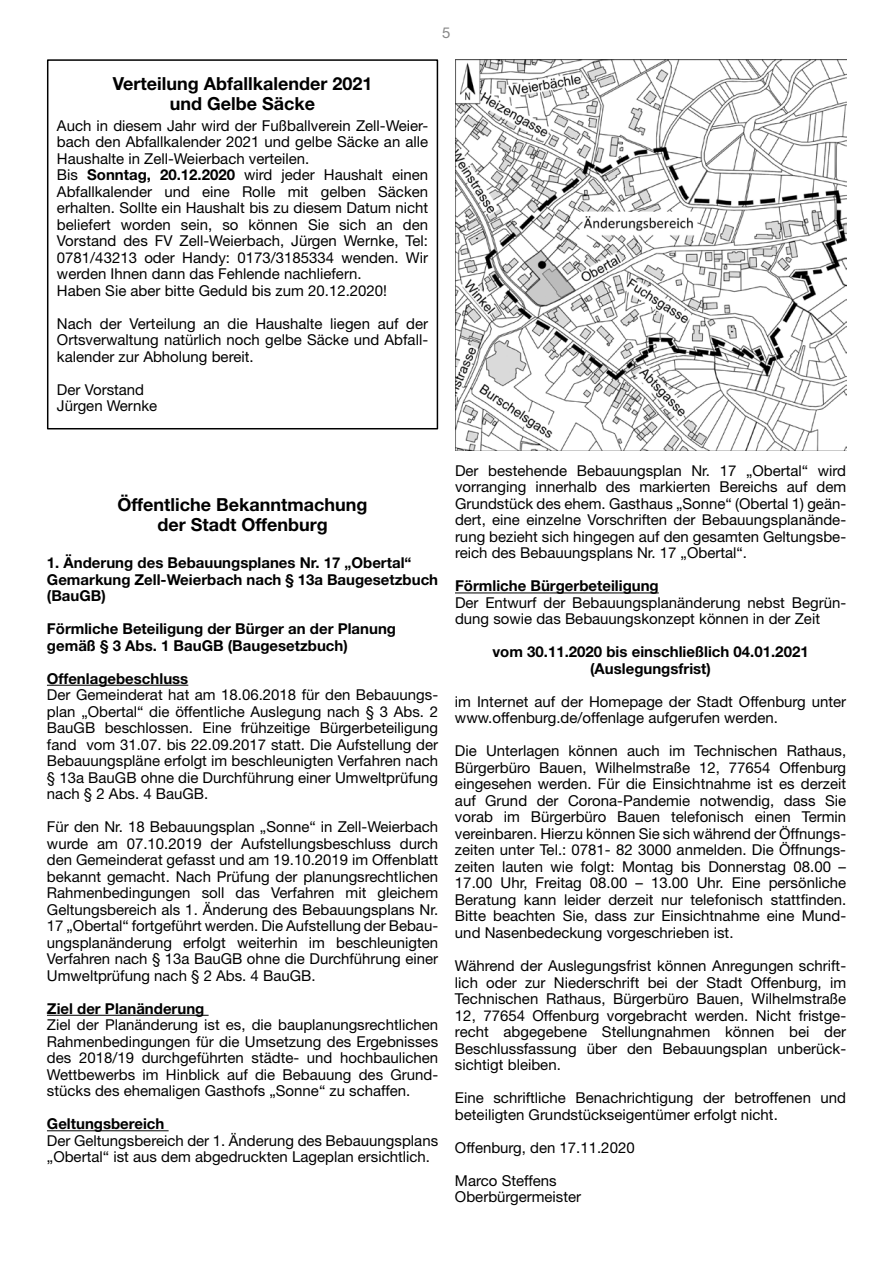
<style>
.page{position:relative;width:893px;height:1263px;background:#fff}
.page>*{position:absolute;margin:0;border:0;box-sizing:border-box;transform-origin:0 0}
.t1{font:700 18px/19.5px "Helvetica Neue LT Std";color:#000;text-align:center}
.t2{font:15px/16.5px "Helvetica Neue LT Std";color:#000}
.t3{font:700 15px/16.5px "Helvetica Neue LT Std";color:#000}
.t4{font:15px "Helvetica Neue LT Std";color:#878787}
.s1{font-weight:700}
</style>
<div class="page">
<hr style="left:47px;top:685px;width:141px;height:1px;background:#000">
<hr style="left:47px;top:1015px;width:162px;height:1px;background:#000">
<hr style="left:47px;top:1130px;width:122px;height:1px;background:#000">
<div style="left:47px;top:59px;width:391px;height:370px;border:2px solid #000"></div>
<hr style="left:455px;top:593px;width:204px;height:1px;background:#000">
<img style="left:455px;top:59px;width:391px;height:392px">
<p class="t4" style="left:442px;top:24px;width:10px">5</p>
<p class="t1" style="left:113px;top:74px;width:261px">Verteilung Abfallkalender 2021 und Gelbe Säcke</p>
<p class="t2" style="left:57px;top:117px;width:373px">Auch in diesem Jahr wird der Fußballverein Zell-Weier&shy;bach den Abfallkalender 2021 und gelbe Säcke an alle Haushalte in Zell-Weierbach verteilen.<br>Bis <span class="s1">Sonntag, 20.12.2020</span> wird jeder Haushalt einen Abfallkalender und eine Rolle mit gelben Säcken erhalten. Sollte ein Haushalt bis zu diesem Datum nicht beliefert worden sein, so können Sie sich an den Vorstand des FV Zell-Weierbach, Jürgen Wernke, Tel:<br>0781/43213 oder Handy: 0173/3185334 wenden. Wir werden Ihnen dann das Fehlende nachliefern.<br>Haben Sie aber bitte Geduld bis zum 20.12.2020!</p>
<p class="t2" style="left:57px;top:315px;width:373px;text-align:justify">Nach der Verteilung an die Haushalte liegen auf der Ortsverwaltung natürlich noch gelbe Säcke und Abfall&shy;kalender zur Abholung bereit.</p>
<p class="t2" style="left:57px;top:381px;width:102px">Der Vorstand<br>Jürgen Wernke</p>
<p class="t1" style="left:118px;top:495px;width:251px">Öffentliche Bekanntmachung der Stadt Offenburg</p>
<p class="t3" style="left:47px;top:554px;width:393px">1. Änderung des Bebauungsplanes Nr. 17 „Obertal“<br>Gemarkung Zell-Weierbach nach § 13a Baugesetzbuch (BauGB)</p>
<p class="t3" style="left:47px;top:620px;width:351px">Förmliche Beteiligung der Bürger an der Planung gemäß § 3 Abs. 1 BauGB (Baugesetzbuch)</p>
<p class="t3" style="left:47px;top:670px;width:143px">Offenlagebeschluss</p>
<p class="t2" style="left:47px;top:686px;width:393px;text-align:justify">Der Gemeinderat hat am 18.06.2018 für den Bebauungs&shy;plan „Obertal“ die öffentliche Auslegung nach § 3 Abs. 2<br>BauGB beschlossen. Eine frühzeitige Bürgerbeteiligung fand vom 31.07. bis 22.09.2017 statt. Die Aufstellung der Bebauungspläne erfolgt im beschleunigten Verfahren nach § 13a BauGB ohne die Durchführung einer Umweltprüfung nach § 2 Abs. 4 BauGB.</p>
<p class="t2" style="left:47px;top:818px;width:393px;text-align:justify">Für den Nr. 18 Bebauungsplan „Sonne“ in Zell-Weierbach wurde am 07.10.2019 der Aufstellungsbeschluss durch den Gemeinderat gefasst und am 19.10.2019 im Offenblatt bekannt gemacht. Nach Prüfung der planungsrechtlichen Rahmenbedingungen soll das Verfahren mit gleichem Geltungsbereich als 1. Änderung des Bebauungsplans Nr.<br>17 „Obertal“ fortgeführt werden. Die Aufstellung der Bebau&shy;ungsplanänderung erfolgt weiterhin im beschleunigten Verfahren nach § 13a BauGB ohne die Durchführung einer Umweltprüfung nach § 2 Abs. 4 BauGB.</p>
<p class="t3" style="left:47px;top:1000px;width:159px">Ziel der Planänderung</p>
<p class="t2" style="left:47px;top:1016px;width:393px;text-align:justify">Ziel der Planänderung ist es, die bauplanungsrechtlichen Rahmenbedingungen für die Umsetzung des Ergebnisses des 2018/19 durchgeführten städte- und hochbaulichen Wettbewerbs im Hinblick auf die Bebauung des Grund&shy;stücks des ehemaligen Gasthofs „Sonne“ zu schaffen.</p>
<p class="t3" style="left:47px;top:1115px;width:119px">Geltungsbereich</p>
<p class="t2" style="left:47px;top:1132px;width:393px">Der Geltungsbereich der 1. Änderung des Bebauungsplans „Obertal“ ist aus dem abgedruckten Lageplan ersichtlich.</p>
<p class="t2" style="left:455px;top:462px;width:393px;text-align:justify">Der bestehende Bebauungsplan Nr. 17 „Obertal“ wird vorranging innerhalb des markierten Bereichs auf dem Grundstück des ehem. Gasthaus „Sonne“ (Obertal 1) geän&shy;dert, eine einzelne Vorschriften der Bebauungsplanände&shy;rung bezieht sich hingegen auf den gesamten Geltungsbe&shy;reich des Bebauungsplans Nr. 17 „Obertal“.</p>
<p class="t3" style="left:455px;top:577px;width:205px">Förmliche Bürgerbeteiligung</p>
<p class="t2" style="left:455px;top:594px;width:393px">Der Entwurf der Bebauungsplanänderung nebst Begrün&shy;dung sowie das Bebauungskonzept können in der Zeit</p>
<p class="t3" style="left:492px;top:643px;width:318px;text-align:center">vom 30.11.2020 bis einschließlich 04.01.2021 (Auslegungsfrist)</p>
<p class="t2" style="left:455px;top:693px;width:393px">im Internet auf der Homepage der Stadt Offenburg unter www.offenburg.de/offenlage aufgerufen werden.</p>
<p class="t2" style="left:455px;top:743px;width:393px;text-align:justify">Die Unterlagen können auch im Technischen Rathaus, Bürgerbüro Bauen, Wilhelmstraße 12, 77654 Offenburg eingesehen werden. Für die Einsichtnahme ist es derzeit auf Grund der Corona-Pandemie notwendig, dass Sie vorab im Bürgerbüro Bauen telefonisch einen Termin vereinbaren. Hierzu können Sie sich während der Öffnungs&shy;zeiten unter Tel.: 0781- 82 3000 anmelden. Die Öffnungs&shy;zeiten lauten wie folgt: Montag bis Donnerstag 08.00 – 17.00 Uhr, Freitag 08.00 – 13.00 Uhr. Eine persönliche Beratung kann leider derzeit nur telefonisch stattfinden.<br>Bitte beachten Sie, dass zur Einsichtnahme eine Mund&shy;und Nasenbedeckung vorgeschrieben ist.</p>
<p class="t2" style="left:455px;top:957px;width:393px;text-align:justify">Während der Auslegungsfrist können Anregungen schrift&shy;lich oder zur Niederschrift bei der Stadt Offenburg, im Technischen Rathaus, Bürgerbüro Bauen, Wilhelmstraße 12, 77654 Offenburg vorgebracht werden. Nicht fristge&shy;recht abgegebene Stellungnahmen können bei der Beschlussfassung über den Bebauungsplan unberück&shy;sichtigt bleiben.</p>
<p class="t2" style="left:455px;top:1089px;width:393px">Eine schriftliche Benachrichtigung der betroffenen und beteiligten Grundstückseigentümer erfolgt nicht.</p>
<p class="t2" style="left:455px;top:1130px;width:181px;line-height:33px">Offenburg, den 17.11.2020<br>Marco Steffens</p>
<p class="t2" style="left:455px;top:1188px;width:128px">Oberbürgermeister</p>
</div>
